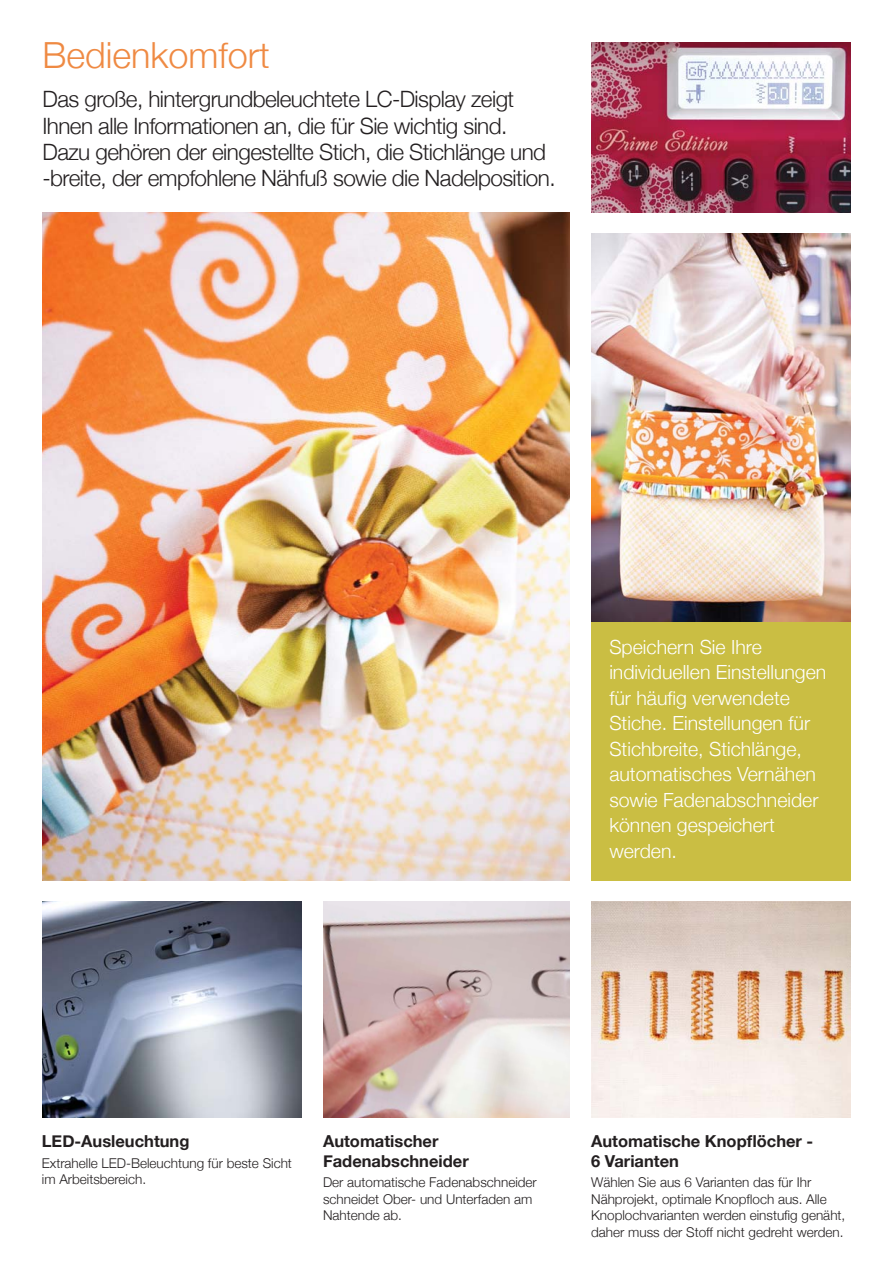
<style>
.page{position:relative;width:893px;height:1263px;background:#fff}
.page>*{position:absolute;margin:0;border:0;box-sizing:border-box;transform-origin:0 0}
.t1{font:300 36px "Helvetica Neue";color:#ef8a43}
.t2{font:300 22.5px/26.2px "Helvetica Neue";letter-spacing:-.025em;color:#231f20}
.t3{font:300 19.5px/25.5px "Helvetica Neue";color:#fff}
.t4{font:700 16.5px/19.5px "Helvetica Neue";color:#231f20}
.t5{font:300 13.5px/16.5px "Helvetica Neue";color:#231f20}
</style>
<div class="page">
<img style="left:591px;top:43px;width:259px;height:170px">
<img style="left:42px;top:213px;width:528px;height:667px">
<img style="left:42px;top:902px;width:259px;height:216px">
<img style="left:323px;top:902px;width:247px;height:216px">
<img style="left:591px;top:902px;width:259px;height:216px">
<img style="left:591px;top:234px;width:259px;height:388px">
<div style="left:591px;top:622px;width:259px;height:258px;background:#cabe43"></div>
<h1 class="t1" style="left:42px;top:34px;width:229px">Bedienkomfort</h1>
<h2 class="t2" style="left:42px;top:86px;width:515px">Das große, hintergrundbeleuchtete LC-Display zeigt Ihnen alle Informationen an, die für Sie wichtig sind.<br>Dazu gehören der eingestellte Stich, die Stichlänge und -breite, der empfohlene Nähfuß sowie die Nadelposition.</h2>
<h3 class="t3" style="left:609px;top:634px;width:219px">Speichern Sie Ihre individuellen Einstellungen für häufig verwendete<br>Stiche. Einstellungen für<br>Stichbreite, Stichlänge, automatisches Vernähen sowie Fadenabschneider können gespeichert werden.</h3>
<p class="t4" style="left:42px;top:1131px;width:149px">LED-Ausleuchtung</p>
<p class="t5" style="left:42px;top:1155px;width:252px">Extrahelle LED-Beleuchtung für beste Sicht im Arbeitsbereich.</p>
<p class="t4" style="left:323px;top:1131px;width:147px">Automatischer<br>Fadenabschneider</p>
<p class="t5" style="left:323px;top:1174px;width:215px">Der automatische Fadenabschneider schneidet Ober- und Unterfaden am<br>Nahtende ab.</p>
<p class="t4" style="left:591px;top:1131px;width:224px">Automatische Knopflöcher -<br>6 Varianten</p>
<p class="t5" style="left:591px;top:1174px;width:256px">Wählen Sie aus 6 Varianten das für Ihr Nähprojekt, optimale Knopfloch aus. Alle Knoplochvarianten werden einstufig genäht, daher muss der Stoff nicht gedreht werden.</p>
</div>
